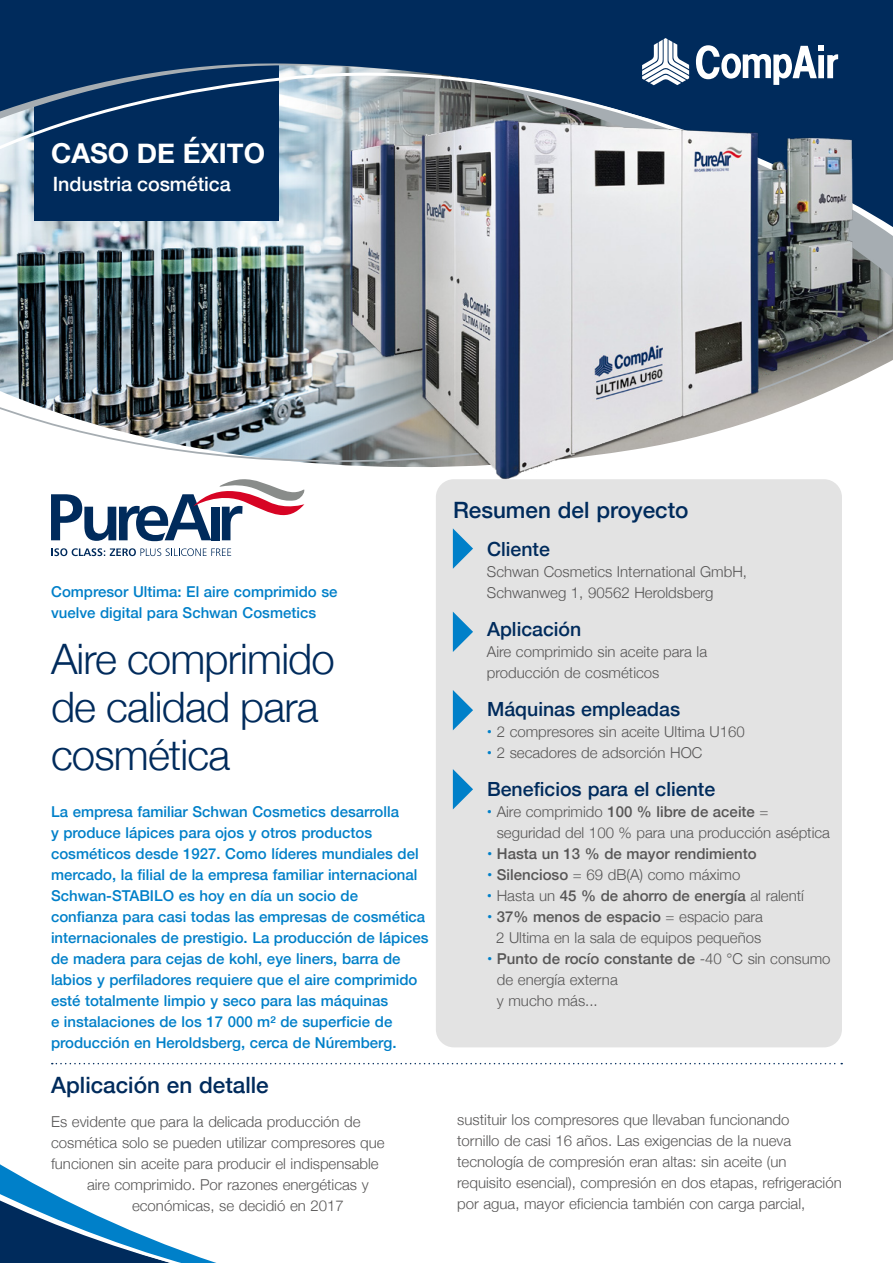
<style>
.page{position:relative;width:893px;height:1263px;background:#fff}
.page>*{position:absolute;margin:0;border:0;box-sizing:border-box;transform-origin:0 0}
.t1{font:300 42px/48px "Helvetica Neue";letter-spacing:-.02em;color:#002b5c}
.t2{font:700 27.45px "Helvetica Neue";color:#fff}
.t3{font:500 22.5px "Helvetica Neue";color:#002b5c}
.t4{font:500 19.8px "Helvetica Neue";letter-spacing:-.005em;color:#fff}
.t5{font:500 19.5px "Helvetica Neue";color:#002b5c}
.t6{font:300 15px/21px "Helvetica Neue";color:#575656}
.t7{font:500 15px/21px "Helvetica Neue";color:#0080c9}
.t8{font:500 15px "Helvetica Neue";color:#575656}
.s1{font-weight:700;color:#0080c9}
.s2{font-weight:500}
.s3{font-weight:300}
</style>
<div class="page">
<img style="left:0;top:289px;width:286px;height:31px">
<img style="left:0;top:320px;width:286px;height:141px">
<img style="left:0;top:245px;width:286px;height:44px">
<svg style="left:0;top:0;width:893px;height:242px;background:#21466f"></svg>
<svg style="left:696px;top:45px;width:142px;height:40px"></svg>
<svg style="left:642px;top:38px;width:47px;height:47px"></svg>
<img style="left:286px;top:115px;width:607px;height:390px">
<svg style="left:0;top:1164px;width:217px;height:99px"></svg>
<svg style="left:52px;top:1063px;width:790px;height:1px"></svg>
<div style="left:436px;top:479px;width:406px;height:568px;background:#e3e3e3;border-radius:18px"></div>
<svg style="left:453px;top:528px;width:20px;height:41px"></svg>
<svg style="left:453px;top:612px;width:20px;height:40px"></svg>
<svg style="left:453px;top:690px;width:20px;height:40px"></svg>
<svg style="left:453px;top:769px;width:20px;height:40px"></svg>
<svg style="left:51px;top:548px;width:180px;height:8px"></svg>
<svg style="left:51px;top:479px;width:253px;height:62px"></svg>
<h2 class="t2" style="left:51px;top:132px;width:216px">CASO DE ÉXITO</h2>
<h3 class="t4" style="left:53px;top:168px;width:179px">Industria cosmética</h3>
<p class="t7" style="left:51px;top:580px;width:288px">Compresor Ultima: El aire comprimido se vuelve digital para Schwan Cosmetics</p>
<h1 class="t1" style="left:51px;top:632px;width:285px">Aire comprimido de calidad para cosmética</h1>
<p class="t7" style="left:51px;top:800px;width:379px">La empresa familiar Schwan Cosmetics desarrolla<br>y produce lápices para ojos y otros productos cosméticos desde 1927. Como líderes mundiales del mercado, la filial de la empresa familiar internacional Schwan-STABILO es hoy en día un socio de confianza para casi todas las empresas de cosmética internacionales de prestigio. La producción de lápices de madera para cejas de kohl, eye liners, barra de labios y perfiladores requiere que el aire comprimido esté totalmente limpio y seco para las máquinas<br>e instalaciones de los 17 000 m² de superficie de producción en Heroldsberg, cerca de Núremberg.</p>
<h3 class="t3" style="left:51px;top:1067px;width:219px">Aplicación en detalle</h3>
<p class="t6" style="left:51px;top:1110px;width:311px">Es evidente que para la delicada producción de</p>
<p class="t6" style="left:51px;top:1131px;width:335px">cosmética solo se pueden utilizar compresores que</p>
<p class="t6" style="left:51px;top:1152px;width:329px">funcionen sin aceite para producir el indispensable</p>
<p class="t6" style="left:87px;top:1173px;width:283px">aire comprimido. Por razones energéticas y</p>
<p class="t6" style="left:132px;top:1194px;width:213px">económicas, se decidió en 2017</p>
<h3 class="t3" style="left:453px;top:492px;width:237px">Resumen del proyecto</h3>
<h3 class="t5" style="left:487px;top:533px;width:64px">Cliente</h3>
<p class="t6" style="left:487px;top:560px;width:262px">Schwan Cosmetics International GmbH,<br>Schwanweg 1, 90562 Heroldsberg</p>
<h3 class="t5" style="left:487px;top:613px;width:96px">Aplicación</h3>
<p class="t6" style="left:487px;top:640px;width:222px">Aire comprimido sin aceite para la producción de cosméticos</p>
<h3 class="t5" style="left:487px;top:693px;width:195px">Máquinas empleadas</h3>
<p class="t6" style="left:487px;top:720px;width:259px"><span class="s1">•</span> 2 compresores sin aceite Ultima U160</p>
<p class="t6" style="left:487px;top:741px;width:217px"><span class="s1">•</span> 2 secadores de adsorción HOC</p>
<h3 class="t5" style="left:487px;top:773px;width:230px">Beneficios para el cliente</h3>
<p class="t6" style="left:497px;top:800px;width:335px;text-indent:-10px"><span class="s1">•</span> Aire comprimido <span class="s2">100 % libre de aceite</span> = seguridad del 100 % para una producción aséptica</p>
<p class="t8" style="left:487px;top:841px;width:271px"><span class="s1">•</span> Hasta un 13 % de mayor rendimiento</p>
<p class="t6" style="left:487px;top:863px;width:255px"><span class="s1">•</span> <span class="s2">Silencioso</span> = 69 dB(A) como máximo</p>
<p class="t8" style="left:487px;top:883px;width:319px"><span class="s1">•</span> <span class="s3">Hasta un</span> 45 % de ahorro de energía <span class="s3">al ralentí</span></p>
<p class="t6" style="left:487px;top:905px;width:277px;text-align:center"><span class="s1">•</span> <span class="s2">37% menos de espacio</span> = espacio para<br>2 Ultima en la sala de equipos pequeños</p>
<p class="t6" style="left:497px;top:947px;width:335px;text-indent:-10px"><span class="s1">•</span> <span class="s2">Punto de rocío constante de</span> -40 °C sin consumo de energía externa<br>y mucho más...</p>
<p class="t6" style="left:457px;top:1108px;width:386px">sustituir los compresores que llevaban funcionando<br>tornillo de casi 16 años. Las exigencias de la nueva tecnología de compresión eran altas: sin aceite (un requisito esencial), compresión en dos etapas, refrigeración por agua, mayor eficiencia también con carga parcial,</p>
</div>
